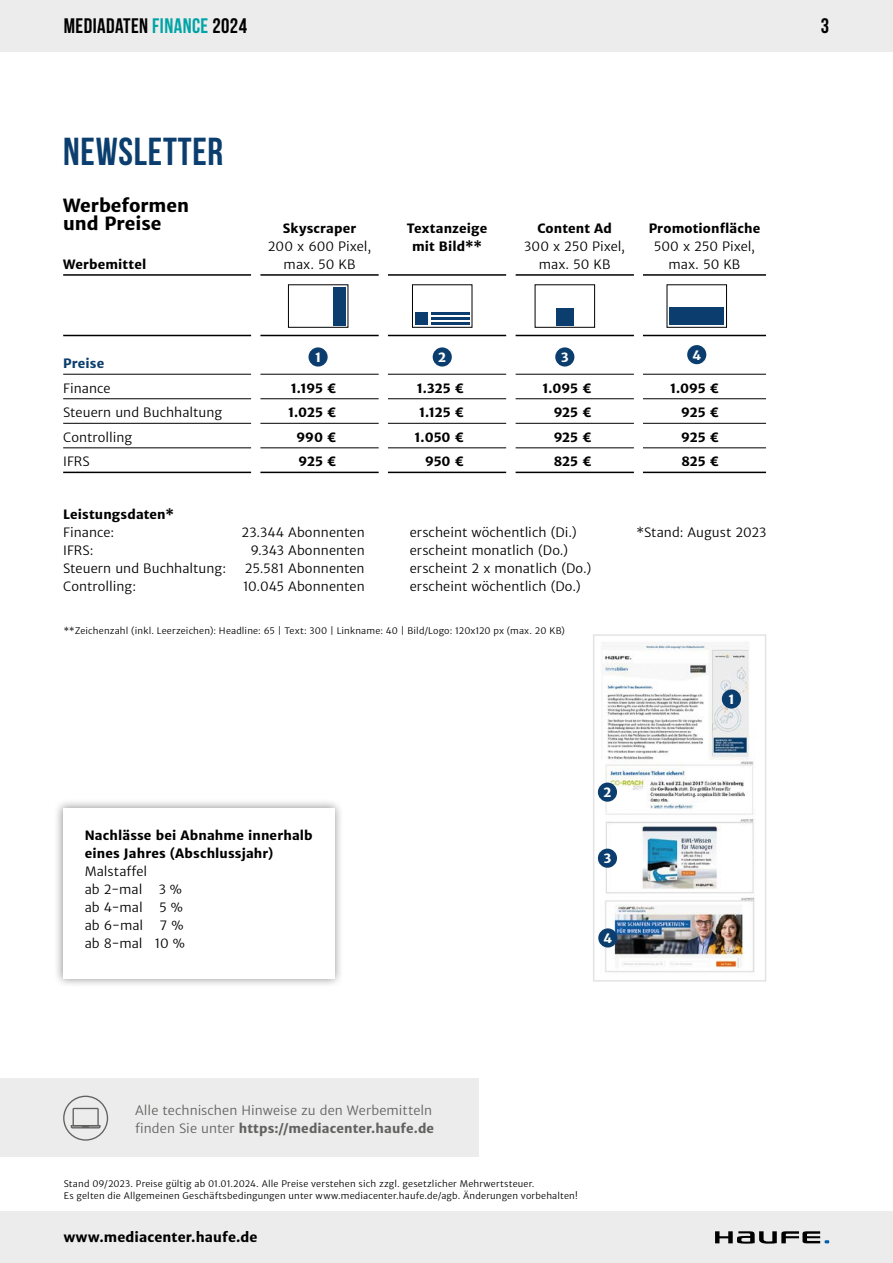
<style>
.page{position:relative;width:893px;height:1263px;background:#fff}
.page>*{position:absolute;margin:0;border:0;box-sizing:border-box;transform-origin:0 0}
.t1{font:700 39px "Bebas Neue";letter-spacing:.02em;color:#0b3e6e}
.t2{font:700 21px "Bebas Neue";letter-spacing:.02em;color:#000}
.t3{font:700 18px/18px "Haufe Merriweather Sans";letter-spacing:-.005em;color:#000}
.t4{font:700 13.5px "Haufe Merriweather Sans";letter-spacing:.01em;color:#000}
.t5{font:12.75px/18px "Haufe Merriweather Sans Lt";letter-spacing:.005em;color:#000;text-align:center}
.t6{font:700 12.75px/18px "Haufe Merriweather Sans";letter-spacing:.01em;color:#000;text-align:center}
.t7{font:700 12.75px "Haufe Merriweather Sans";letter-spacing:.01em;color:#626261}
.t8{font:12.75px "Haufe Merriweather Sans Lt";letter-spacing:.005em;color:#626261}
.t9{font:700 12.75px "Haufe Merriweather Sans";color:#fff}
.t10{font:700 12.75px "Haufe Merriweather Sans";letter-spacing:.01em;color:#0b3e6e}
.t11{font:9px/12px "Haufe Merriweather Sans Lt";letter-spacing:.015em;color:#000}
.s1{color:#00a4a6}
.s2{font-family:"Haufe Merriweather Sans Lt";font-weight:400}
</style>
<div class="page">
<div style="left:0;top:0;width:893px;height:51px;background:#ececec"></div>
<div style="left:0;top:1212px;width:893px;height:51px;background:#ececec"></div>
<svg style="left:715px;top:1231px;width:114px;height:13px"></svg>
<hr style="left:63px;top:398px;width:188px;height:1px;background:#000">
<hr style="left:260px;top:398px;width:119px;height:1px;background:#000">
<hr style="left:388px;top:398px;width:118px;height:1px;background:#000">
<hr style="left:515px;top:398px;width:119px;height:1px;background:#000">
<hr style="left:643px;top:398px;width:123px;height:1px;background:#000">
<hr style="left:63px;top:423px;width:188px;height:1px;background:#000">
<hr style="left:260px;top:423px;width:119px;height:1px;background:#000">
<hr style="left:388px;top:423px;width:118px;height:1px;background:#000">
<hr style="left:515px;top:423px;width:119px;height:1px;background:#000">
<hr style="left:643px;top:423px;width:123px;height:1px;background:#000">
<hr style="left:63px;top:448px;width:188px;height:1px;background:#000">
<hr style="left:260px;top:448px;width:119px;height:1px;background:#000">
<hr style="left:388px;top:448px;width:118px;height:1px;background:#000">
<hr style="left:515px;top:448px;width:119px;height:1px;background:#000">
<hr style="left:643px;top:448px;width:123px;height:1px;background:#000">
<hr style="left:63px;top:274px;width:188px;height:2px;background:#000">
<hr style="left:260px;top:274px;width:119px;height:2px;background:#000">
<hr style="left:388px;top:274px;width:118px;height:2px;background:#000">
<hr style="left:515px;top:274px;width:119px;height:2px;background:#000">
<hr style="left:643px;top:274px;width:123px;height:2px;background:#000">
<hr style="left:63px;top:335px;width:188px;height:1px;background:#000">
<hr style="left:260px;top:335px;width:119px;height:1px;background:#000">
<hr style="left:388px;top:335px;width:118px;height:1px;background:#000">
<hr style="left:515px;top:335px;width:119px;height:1px;background:#000">
<hr style="left:643px;top:335px;width:123px;height:1px;background:#000">
<hr style="left:63px;top:374px;width:188px;height:1px;background:#000">
<hr style="left:643px;top:374px;width:123px;height:1px;background:#000">
<hr style="left:260px;top:374px;width:119px;height:1px;background:#000">
<hr style="left:388px;top:374px;width:118px;height:1px;background:#000">
<hr style="left:515px;top:374px;width:119px;height:1px;background:#000">
<hr style="left:63px;top:472px;width:188px;height:1px;background:#000">
<hr style="left:260px;top:472px;width:119px;height:1px;background:#000">
<hr style="left:388px;top:472px;width:118px;height:1px;background:#000">
<hr style="left:515px;top:472px;width:119px;height:1px;background:#000">
<hr style="left:643px;top:472px;width:123px;height:1px;background:#000">
<div style="left:0;top:1079px;width:478px;height:78px;background:#ececec"></div>
<div style="left:63px;top:1095px;width:45px;height:46px;border:1px solid #626261;border-radius:50%"></div>
<svg style="left:70px;top:1107px;width:31px;height:22px"></svg>
<div style="left:556px;top:308px;width:17px;height:17px;background:#0b3e6e"></div>
<div style="left:333px;top:287px;width:13px;height:38px;background:#0b3e6e"></div>
<div style="left:670px;top:308px;width:54px;height:17px;background:#0b3e6e"></div>
<div style="left:415px;top:312px;width:13px;height:13px;background:#0b3e6e"></div>
<hr style="left:431px;top:312px;width:38px;height:3px;background:#0b3e6e">
<hr style="left:431px;top:317px;width:38px;height:3px;background:#0b3e6e">
<hr style="left:431px;top:323px;width:38px;height:2px;background:#0b3e6e">
<div style="left:54px;top:799px;width:290px;height:189px;background:#000;opacity:.45"></div>
<div style="left:63px;top:808px;width:271px;height:170px;background:#fff"></div>
<div style="left:308px;top:347px;width:20px;height:20px;background:#0b3e6e;border-radius:50%"></div>
<div style="left:433px;top:347px;width:19px;height:20px;background:#0b3e6e;border-radius:50%"></div>
<div style="left:555px;top:347px;width:19px;height:20px;background:#0b3e6e;border-radius:50%"></div>
<div style="left:687px;top:345px;width:19px;height:19px;background:#0b3e6e;border-radius:50%"></div>
<img style="left:593px;top:634px;width:173px;height:348px">
<div style="left:722px;top:689px;width:19px;height:19px;background:#0b3e6e;border-radius:50%"></div>
<div style="left:598px;top:782px;width:19px;height:20px;background:#0b3e6e;border-radius:50%"></div>
<div style="left:598px;top:849px;width:19px;height:19px;background:#0b3e6e;border-radius:50%"></div>
<div style="left:598px;top:928px;width:19px;height:19px;background:#0b3e6e;border-radius:50%"></div>
<h2 class="t2" style="left:64px;top:15px;width:185px">MEDIADATEN <span class="s1">FINANCE</span> 2024</h2>
<h1 class="t1" style="left:63px;top:130px;width:161px">NEWSLETTER</h1>
<h3 class="t3" style="left:63px;top:197px;width:127px">Werbeformen und Preise</h3>
<p class="t6" style="left:63px;top:255px;width:85px">Werbemittel</p>
<p class="t6" style="left:283px;top:219px;width:75px">Skyscraper</p>
<p class="t5" style="left:268px;top:237px;width:105px">200 x 600 Pixel, max. 50 KB</p>
<p class="t6" style="left:407px;top:219px;width:82px">Textanzeige mit Bild**</p>
<p class="t6" style="left:537px;top:219px;width:76px">Content Ad</p>
<p class="t5" style="left:524px;top:237px;width:102px">300 x 250 Pixel, max. 50 KB</p>
<p class="t6" style="left:649px;top:219px;width:113px">Promotionfläche</p>
<p class="t5" style="left:654px;top:237px;width:103px">500 x 250 Pixel, max. 50 KB</p>
<p class="t9" style="left:315px;top:349px;width:8px">1</p>
<p class="t9" style="left:438px;top:349px;width:9px">2</p>
<p class="t9" style="left:561px;top:349px;width:9px">3</p>
<p class="t9" style="left:692px;top:347px;width:10px">4</p>
<p class="t10" style="left:63px;top:356px;width:43px">Preise</p>
<p class="t5" style="left:63px;top:379px;width:49px">Finance</p>
<p class="t6" style="left:291px;top:379px;width:47px">1.195 €</p>
<p class="t6" style="left:417px;top:379px;width:49px">1.325 €</p>
<p class="t6" style="left:542px;top:379px;width:51px">1.095 €</p>
<p class="t6" style="left:670px;top:379px;width:51px">1.095 €</p>
<p class="t5" style="left:63px;top:404px;width:160px">Steuern und Buchhaltung</p>
<p class="t6" style="left:288px;top:404px;width:50px">1.025 €</p>
<p class="t6" style="left:419px;top:404px;width:47px">1.125 €</p>
<p class="t6" style="left:554px;top:404px;width:40px">925 €</p>
<p class="t6" style="left:681px;top:404px;width:40px">925 €</p>
<p class="t5" style="left:63px;top:428px;width:71px">Controlling</p>
<p class="t6" style="left:296px;top:428px;width:42px">990 €</p>
<p class="t6" style="left:415px;top:428px;width:51px">1.050 €</p>
<p class="t6" style="left:554px;top:428px;width:40px">925 €</p>
<p class="t6" style="left:681px;top:428px;width:40px">925 €</p>
<p class="t5" style="left:63px;top:453px;width:28px">IFRS</p>
<p class="t6" style="left:299px;top:453px;width:40px">925 €</p>
<p class="t6" style="left:425px;top:453px;width:41px">950 €</p>
<p class="t6" style="left:554px;top:453px;width:39px">825 €</p>
<p class="t6" style="left:681px;top:453px;width:39px">825 €</p>
<p class="t6" style="left:63px;top:505px;width:112px">Leistungsdaten*</p>
<p class="t5" style="left:63px;top:523px;width:53px">Finance:</p>
<p class="t5" style="left:242px;top:523px;width:125px">23.344 Abonnenten</p>
<p class="t5" style="left:410px;top:523px;width:168px">erscheint wöchentlich (Di.)</p>
<p class="t5" style="left:63px;top:541px;width:32px">IFRS:</p>
<p class="t5" style="left:250px;top:541px;width:116px">9.343 Abonnenten</p>
<p class="t5" style="left:410px;top:541px;width:160px">erscheint monatlich (Do.)</p>
<p class="t5" style="left:63px;top:559px;width:164px">Steuern und Buchhaltung:</p>
<p class="t5" style="left:245px;top:559px;width:121px">25.581 Abonnenten</p>
<p class="t5" style="left:410px;top:559px;width:183px">erscheint 2 x monatlich (Do.)</p>
<p class="t5" style="left:63px;top:577px;width:74px">Controlling:</p>
<p class="t5" style="left:243px;top:577px;width:123px">10.045 Abonnenten</p>
<p class="t5" style="left:410px;top:577px;width:172px">erscheint wöchentlich (Do.)</p>
<p class="t11" style="left:64px;top:625px;width:503px">**Zeichenzahl (inkl. Leerzeichen): Headline: 65 | Text: 300 | Linkname: 40 | Bild/Logo: 120x120 px (max. 20 KB)</p>
<p class="t5" style="left:637px;top:523px;width:131px">*Stand: August 2023</p>
<p class="t9" style="left:728px;top:691px;width:8px">1</p>
<p class="t6" style="left:85px;top:826px;width:229px;text-align:left">Nachlässe bei Abnahme innerhalb eines Jahres (Abschlussjahr)</p>
<p class="t5" style="left:85px;top:862px;width:64px;text-align:left">Malstaffel ab 2-mal</p>
<p class="t5" style="left:159px;top:880px;width:25px">3 %</p>
<p class="t5" style="left:85px;top:898px;width:60px">ab 4-mal</p>
<p class="t5" style="left:159px;top:898px;width:25px">5 %</p>
<p class="t5" style="left:85px;top:916px;width:60px">ab 6-mal</p>
<p class="t5" style="left:85px;top:916px;width:102px;text-align:right">7 %<br>ab 8-mal 10 %</p>
<p class="t9" style="left:603px;top:784px;width:9px">2</p>
<p class="t9" style="left:604px;top:851px;width:9px">3</p>
<p class="t9" style="left:603px;top:930px;width:10px">4</p>
<h2 class="t2" style="left:821px;top:15px;width:10px">3</h2>
<p class="t8" style="left:135px;top:1102px;width:299px">Alle technischen Hinweise zu den Werbemitteln</p>
<p class="t7" style="left:135px;top:1120px;width:300px"><span class="s2">finden Sie unter</span> https://mediacenter.haufe.de</p>
<p class="t11" style="left:64px;top:1178px;width:515px">Stand 09/2023. Preise gültig ab 01.01.2024. Alle Preise verstehen sich zzgl. gesetzlicher Mehrwertsteuer.<br>Es gelten die Allgemeinen Geschäftsbedingungen unter www.mediacenter.haufe.de/agb. Änderungen vorbehalten!</p>
<p class="t4" style="left:64px;top:1228px;width:195px">www.mediacenter.haufe.de</p>
</div>
